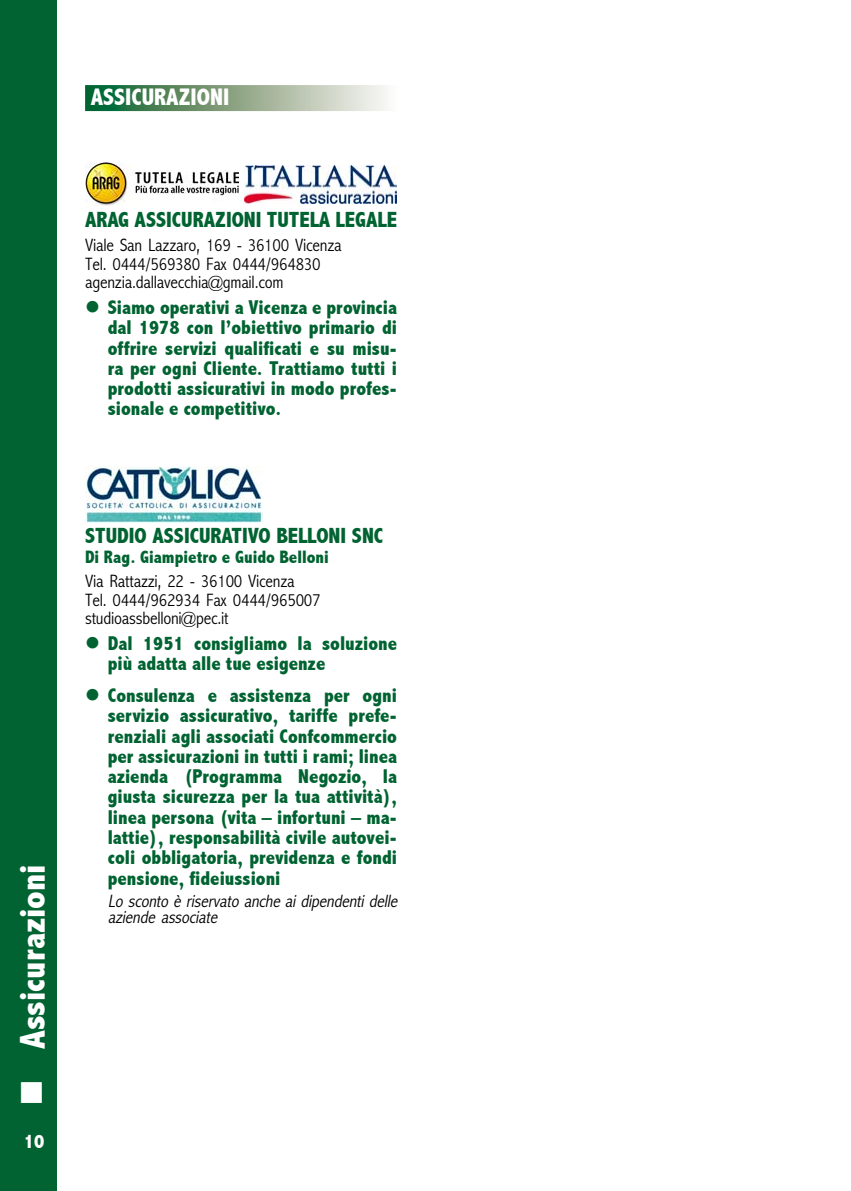
<style>
.page{position:relative;width:851px;height:1191px;background:#fff}
.page>*{position:absolute;margin:0;border:0;box-sizing:border-box;transform-origin:0 0}
.t1{font:800 condensed 36px "Abadi";color:#fff}
.t2{font:800 condensed 24px "Abadi";color:#fff}
.t3{font:800 condensed 22px "Abadi";color:#006331}
.t4{font:800 condensed 20px/20.4px "Abadi";color:#006331;text-align:justify}
.t5{font:800 condensed 20px "Abadi";color:#fff}
.t6{font:300 condensed 18px/18.4px "M Abadi";color:#000}
.t7{font:italic 300 condensed 18px/16.4px "M Abadi";color:#000}
.t8{font:800 condensed 18px "Abadi";color:#006331}
</style>
<div class="page">
<svg style="left:85px;top:85px;width:302px;height:26px;background:#84a688"></svg>
<img style="left:85px;top:163px;width:153px;height:43px">
<img style="left:244px;top:165px;width:153px;height:38px">
<img style="left:85px;top:466px;width:177px;height:57px">
<div style="left:0;top:0;width:57px;height:1191px;background:#006331"></div>
<p class="t2" style="left:91px;top:83px;width:140px">ASSICURAZIONI</p>
<p class="t3" style="left:85px;top:207px;width:313px">ARAG ASSICURAZIONI TUTELA LEGALE</p>
<p class="t6" style="left:85px;top:236px;width:258px">Viale San Lazzaro, 169 - 36100 Vicenza<br>Tel. 0444/569380 Fax 0444/964830 agenzia.dallavecchia@gmail.com</p>
<p class="t4" style="left:108px;top:297px;width:291px;text-indent:-23px">● Siamo operativi a Vicenza e provincia dal 1978 con l’obiettivo primario di offrire servizi qualificati e su misu&shy;ra per ogni Cliente. Trattiamo tutti i prodotti assicurativi in modo profes&shy;sionale e competitivo.</p>
<h1 class="t1" style="left:12px;top:1106px;width:243px;rotate:-90deg">■ Assicurazioni</h1>
<p class="t5" style="left:24px;top:1129px;width:22px">10</p>
<p class="t3" style="left:85px;top:523px;width:300px">STUDIO ASSICURATIVO BELLONI SNC</p>
<p class="t8" style="left:85px;top:547px;width:245px">Di Rag. Giampietro e Guido Belloni</p>
<p class="t6" style="left:85px;top:572px;width:237px">Via Rattazzi, 22 - 36100 Vicenza<br>Tel. 0444/962934 Fax 0444/965007 studioassbelloni@pec.it</p>
<p class="t4" style="left:108px;top:633px;width:291px;text-indent:-23px">● Dal 1951 consigliamo la soluzione più adatta alle tue esigenze</p>
<p class="t4" style="left:108px;top:685px;width:291px;text-indent:-23px">● Consulenza e assistenza per ogni servizio assicurativo, tariffe prefe&shy;renziali agli associati Confcommercio per assicurazioni in tutti i rami; linea azienda (Programma Negozio, la giusta sicurezza per la tua attività), linea persona (vita – infortuni – ma&shy;lattie), responsabilità civile autovei&shy;coli obbligatoria, previdenza e fondi pensione, fideiussioni</p>
<p class="t7" style="left:108px;top:892px;width:294px">Lo sconto è riservato anche ai dipendenti delle aziende associate</p>
</div>
